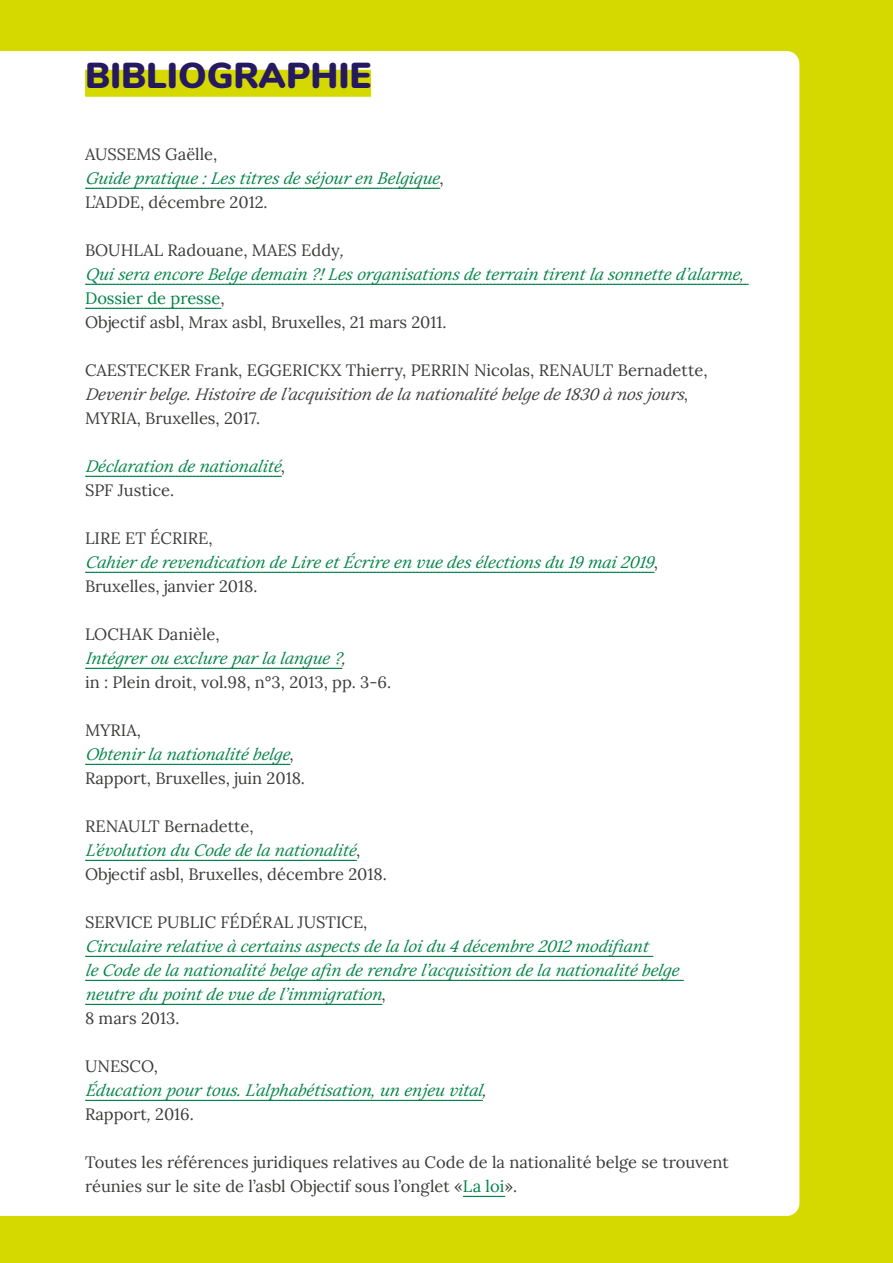
<style>
.page{position:relative;width:893px;height:1263px;background:#d5d900}
.page>*{position:absolute;margin:0;border:0;box-sizing:border-box;transform-origin:0 0}
.t1{font:900 36px "Nunito";color:#251a60}
.t2{font:italic 16.5px/24px "Lora";color:#008347}
.t3{font:16.5px/24px "Lora";color:#3c3c3b}
.s1{font-style:normal;color:#3c3c3b}
.s2{color:#3c3c3b}
.s3{font-style:normal}
.s4{font-style:italic}
.s5{font-style:italic;color:#008347}
.s6{color:#008347}
</style>
<div class="page">
<div style="left:0;top:51px;width:799px;height:1165px;background:#fff"></div>
<div style="left:85px;top:70px;width:286px;height:27px;background:#d5d900"></div>
<svg style="left:86px;top:188px;width:354px;height:1px"></svg>
<svg style="left:86px;top:284px;width:662px;height:1px"></svg>
<svg style="left:86px;top:308px;width:135px;height:1px"></svg>
<svg style="left:86px;top:476px;width:195px;height:1px"></svg>
<svg style="left:86px;top:572px;width:568px;height:1px"></svg>
<svg style="left:86px;top:668px;width:256px;height:1px"></svg>
<svg style="left:86px;top:764px;width:204px;height:1px"></svg>
<svg style="left:86px;top:860px;width:270px;height:1px"></svg>
<svg style="left:86px;top:956px;width:567px;height:1px"></svg>
<svg style="left:86px;top:980px;width:597px;height:1px"></svg>
<svg style="left:86px;top:1004px;width:296px;height:1px"></svg>
<svg style="left:86px;top:1100px;width:396px;height:1px"></svg>
<svg style="left:463px;top:1196px;width:42px;height:1px"></svg>
<h1 class="t1" style="left:85px;top:49px;width:288px">BIBLIOGRAPHIE</h1>
<p class="t2" style="left:85px;top:142px;width:362px"><span class="s1">AUSSEMS Gaëlle,<br></span>Guidepratique:LestitresdeséjourenBelgique<span class="s1">,<br>L’ADDE, décembre 2012.</span></p>
<p class="t2" style="left:85px;top:238px;width:666px"><span class="s1">BOUHLAL Radouane, MAES Eddy</span><span class="s2">, </span>QuiseraencoreBelgedemain?!Lesorganisationsdeterraintirentlasonnetted’alarme, <span class="s3">Dossier de presse</span><span class="s1">,<br>Objectif asbl, Mrax asbl, Bruxelles, 21 mars 2011.</span></p>
<p class="t3" style="left:85px;top:357px;width:624px">CAESTECKER Frank, EGGERICKX Thierry, PERRIN Nicolas, RENAULT Bernadette,<br><span class="s4">Devenirbelge.Histoiredel’acquisitiondelanationalitébelgede1830ànosjours</span>,<br>MYRIA, Bruxelles, 2017.</p>
<p class="t2" style="left:85px;top:454px;width:203px">Déclarationdenationalité<span class="s1">,<br>SPF Justice.</span></p>
<p class="t2" style="left:85px;top:526px;width:576px"><span class="s1">LIRE ET ÉCRIRE,<br></span>CahierderevendicationdeLireetÉcrireenvuedesélectionsdu19mai2019<span class="s1">,<br>Bruxelles, janvier 2018.</span></p>
<p class="t3" style="left:85px;top:621px;width:308px">LOCHAK Danièle,<br><span class="s5">Intégrerouexclureparlalangue?</span><span class="s4">,<br></span>in : Plein droit, vol.98, n°3, 2013, pp. 3-6.</p>
<p class="t3" style="left:85px;top:717px;width:221px">MYRIA,<br><span class="s5">Obtenirlanationalitébelge</span>,<br>Rapport, Bruxelles, juin 2018.</p>
<p class="t3" style="left:85px;top:813px;width:303px">RENAULT Bernadette,<br><span class="s5">L’évolutionduCodedelanationalité</span>,<br>Objectif asbl, Bruxelles, décembre 2018.</p>
<p class="t3" style="left:85px;top:909px;width:284px">SERVICE PUBLIC FÉDÉRAL JUSTICE,</p>
<p class="t2" style="left:85px;top:934px;width:601px">Circulairerelativeàcertainsaspectsdelaloidu4décembre2012modifiant leCodedelanationalitébelgeafinderendrel’acquisitiondelanationalitébelge neutredupointdevuedel’immigration<span class="s1">,<br>8 mars 2013.</span></p>
<p class="t2" style="left:85px;top:1054px;width:408px"><span class="s1">UNESCO,<br></span>Éducationpourtous.L’alphabétisation,unenjeuvital<span class="s2">,<br></span><span class="s1">Rapport</span><span class="s2">,</span><span class="s1">2016.</span></p>
<p class="t3" style="left:85px;top:1149px;width:645px">Toutes les références juridiques relatives au Code de la nationalité belge se trouvent réunies sur le site de l’asbl Objectif sous l’onglet «<span class="s6">La loi</span>».</p>
</div>
